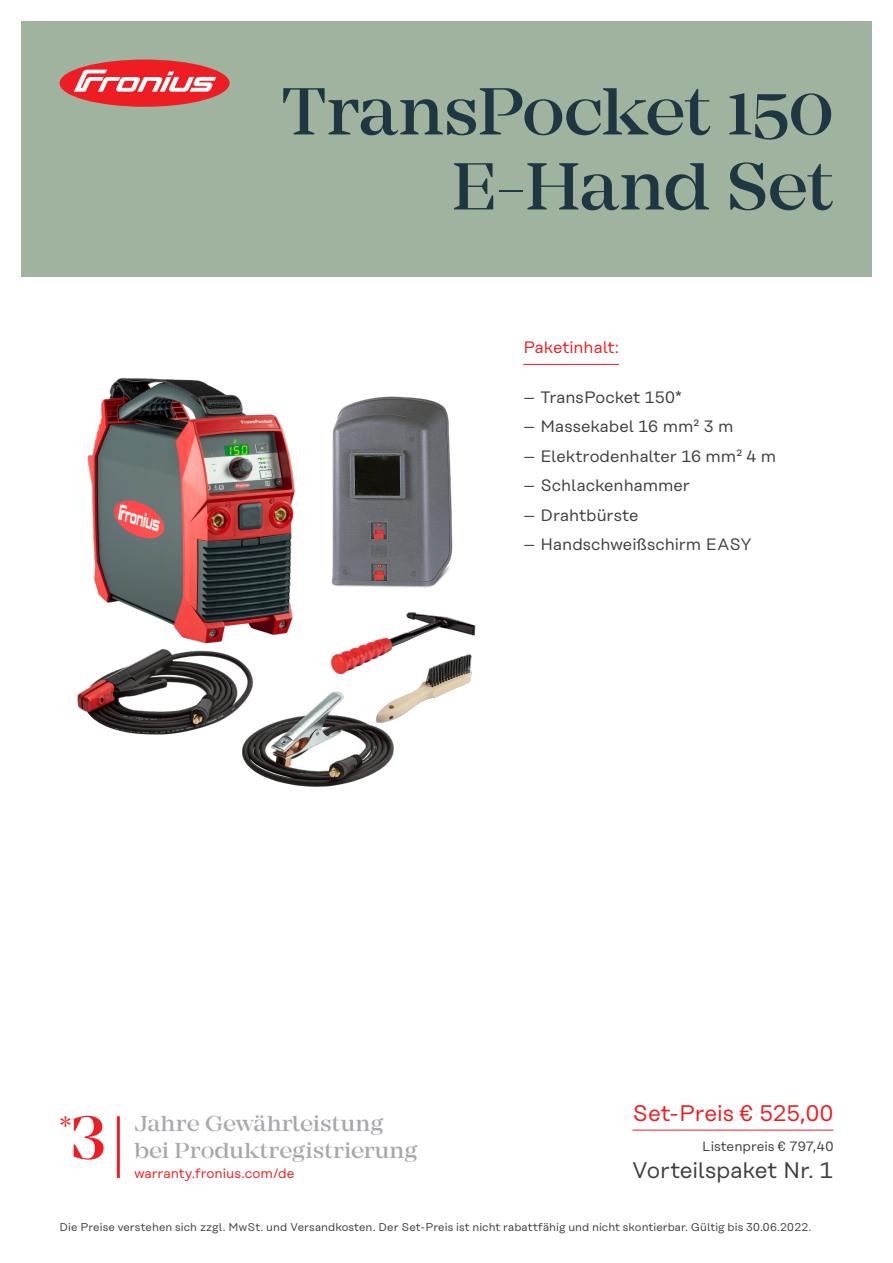
<style>
.page{position:relative;width:893px;height:1263px;background:#fff}
.page>*{position:absolute;margin:0;border:0;box-sizing:border-box;transform-origin:0 0}
.t1{font:500 69px/75px "Mirador";letter-spacing:-.02em;color:#1f3643;text-align:right}
.t2{font:500 29.4px "Mirador";color:#ee1d23}
.t3{font:500 22.5px/27px "Mirador";color:#a8a9ad}
.t4{font:22.5px "Rational Text";letter-spacing:-.005em;color:#3e3e3f}
.t5{font:22.5px "Rational Text";letter-spacing:-.005em;color:#ee1d23}
.t6{font:16.5px "Rational Text";color:#3e3e3f}
.t7{font:16.5px "Rational Text";letter-spacing:-.005em;color:#ee1d23}
.t8{font:13.5px "Rational Text";color:#ee1d23}
.t9{font:13.5px "Rational Text";color:#3e3e3f}
.t10{font:11.25px "Rational Text";letter-spacing:.005em;color:#3e3e3f}
.s1{font-size:63px}
</style>
<div class="page">
<div style="left:21px;top:21px;width:851px;height:255px;background:#9fb39e"></div>
<div style="left:60px;top:60px;width:170px;height:47px;background:#ee1d23;border-radius:50%"></div>
<svg style="left:74px;top:70px;width:142px;height:22px"></svg>
<hr style="left:117px;top:1116px;width:3px;height:62px;background:#ee1d23">
<hr style="left:523px;top:364px;width:96px;height:1px;background:#ee1d23">
<hr style="left:632px;top:1130px;width:201px;height:1px;background:#ee1d23">
<img style="left:77px;top:378px;width:399px;height:409px">
<h1 class="t1" style="left:281px;top:74px;width:554px">TransPocket 150<br>E-Hand Set</h1>
<h3 class="t7" style="left:523px;top:338px;width:97px">Paketinhalt:</h3>
<h3 class="t6" style="left:523px;top:387px;width:160px">– TransPocket 150*</h3>
<h3 class="t6" style="left:523px;top:417px;width:212px">– Massekabel 16 mm² 3 m</h3>
<h3 class="t6" style="left:523px;top:447px;width:254px">– Elektrodenhalter 16 mm² 4 m</h3>
<h3 class="t6" style="left:523px;top:476px;width:168px">– Schlackenhammer</h3>
<h3 class="t6" style="left:523px;top:506px;width:117px">– Drahtbürste</h3>
<h3 class="t6" style="left:523px;top:535px;width:230px">– Handschweißschirm EASY</h3>
<h2 class="t2" style="left:60px;top:1109px;width:48px">*<span class="s1">3</span></h2>
<h3 class="t3" style="left:134px;top:1110px;width:285px">Jahre Gewährleistung bei Produktregistrierung</h3>
<p class="t8" style="left:134px;top:1165px;width:162px">warranty.fronius.com/de</p>
<h3 class="t5" style="left:632px;top:1100px;width:202px">Set-Preis € 525,00</h3>
<p class="t9" style="left:702px;top:1138px;width:133px">Listenpreis € 797,40</p>
<h3 class="t4" style="left:632px;top:1157px;width:203px">Vorteilspaket Nr. 1</h3>
<p class="t10" style="left:60px;top:1221px;width:753px">Die Preise verstehen sich zzgl. MwSt. und Versandkosten. Der Set-Preis ist nicht rabattfähig und nicht skontierbar. Gültig bis 30.06.2022.</p>
</div>
